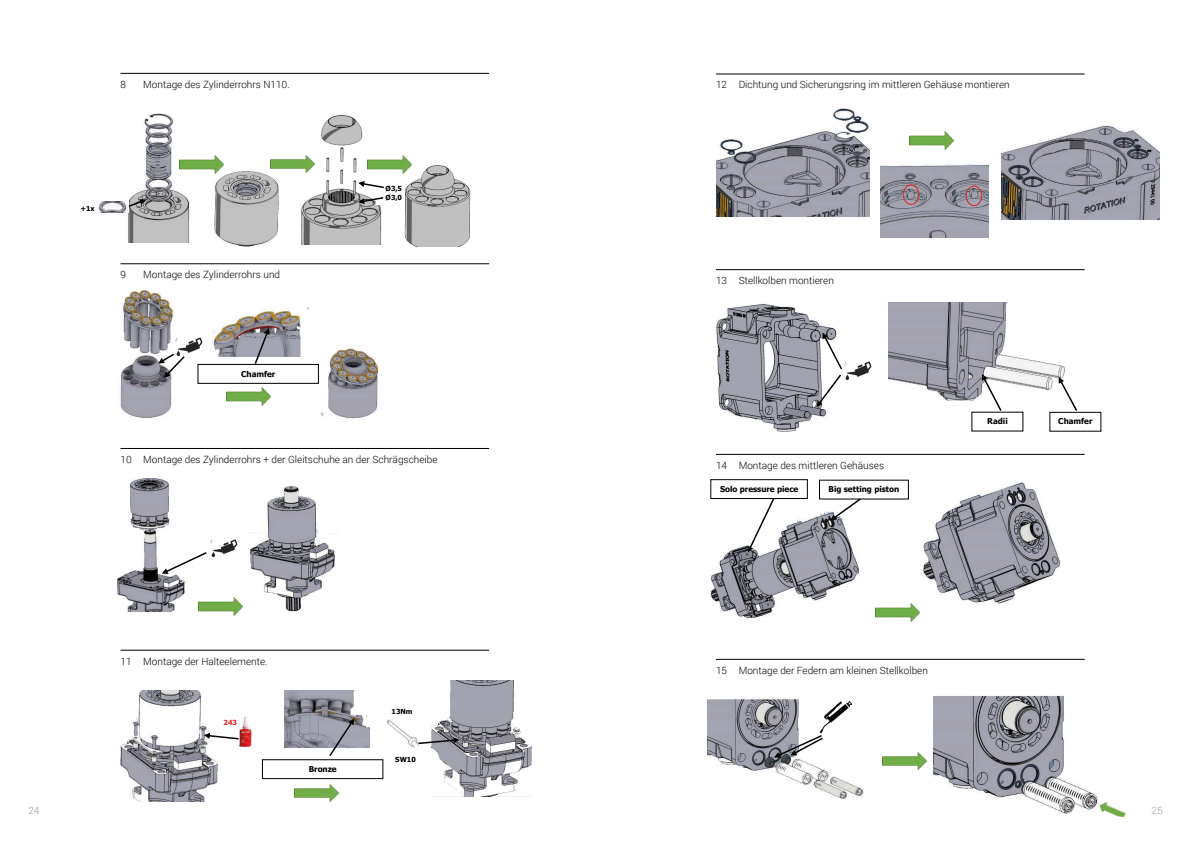
<style>
.page{position:relative;width:1191px;height:842px;background:#fff}
.page>*{position:absolute;margin:0;border:0;box-sizing:border-box;transform-origin:0 0}
.t1{font:300 10px "Roboto";color:#000}
.t2{font:300 10px "Roboto";color:#9d9d9c}
.t3{font:700 8px "Tahoma";color:#000}
.t4{font:700 7px/9.2px "Tahoma";letter-spacing:.005em;color:#000}
.t5{font:700 7px "Tahoma";color:#e52420}
</style>
<div class="page">
<img style="left:716px;top:108px;width:153px;height:108px">
<img style="left:910px;top:131px;width:44px;height:19px">
<img style="left:880px;top:164px;width:108px;height:74px">
<div style="left:902px;top:184px;width:17px;height:21px;border:1px solid #e52420;border-radius:50%"></div>
<div style="left:965px;top:186px;width:17px;height:20px;border:1px solid #e52420;border-radius:50%"></div>
<img style="left:1001px;top:125px;width:158px;height:95px">
<img style="left:431px;top:680px;width:101px;height:116px">
<img style="left:120px;top:691px;width:98px;height:110px">
<img style="left:117px;top:478px;width:68px;height:135px">
<img style="left:318px;top:347px;width:61px;height:72px">
<img style="left:120px;top:290px;width:56px;height:128px">
<img style="left:176px;top:338px;width:27px;height:15px">
<svg style="left:158px;top:352px;width:28px;height:26px"></svg>
<img style="left:212px;top:308px;width:97px;height:48px">
<img style="left:227px;top:387px;width:44px;height:19px">
<div style="left:198px;top:364px;width:121px;height:20px;border:1px solid #000"></div>
<svg style="left:253px;top:328px;width:16px;height:37px"></svg>
<img style="left:198px;top:597px;width:45px;height:19px">
<img style="left:211px;top:539px;width:27px;height:18px">
<svg style="left:162px;top:551px;width:45px;height:23px"></svg>
<img style="left:285px;top:690px;width:84px;height:57px">
<div style="left:262px;top:759px;width:121px;height:20px;border:1px solid #000"></div>
<svg style="left:328px;top:719px;width:26px;height:37px"></svg>
<img style="left:294px;top:784px;width:45px;height:18px">
<div style="left:215px;top:714px;width:30px;height:17px;background:#fff"></div>
<img style="left:239px;top:717px;width:12px;height:30px">
<svg style="left:204px;top:733px;width:36px;height:7px"></svg>
<img style="left:387px;top:720px;width:32px;height:27px">
<svg style="left:417px;top:737px;width:42px;height:8px"></svg>
<img style="left:249px;top:486px;width:86px;height:126px">
<img style="left:707px;top:697px;width:157px;height:102px">
<img style="left:876px;top:603px;width:44px;height:19px">
<img style="left:883px;top:752px;width:44px;height:18px">
<img style="left:716px;top:302px;width:121px;height:130px">
<img style="left:844px;top:362px;width:27px;height:18px">
<svg style="left:816px;top:332px;width:26px;height:75px"></svg>
<img style="left:888px;top:302px;width:178px;height:99px">
<svg style="left:982px;top:374px;width:21px;height:39px"></svg>
<svg style="left:1058px;top:377px;width:20px;height:36px"></svg>
<img style="left:711px;top:511px;width:148px;height:107px">
<img style="left:923px;top:482px;width:137px;height:121px">
<svg style="left:830px;top:498px;width:32px;height:22px"></svg>
<div style="left:710px;top:479px;width:97px;height:20px;border:1px solid #000"></div>
<svg style="left:748px;top:497px;width:27px;height:55px"></svg>
<img style="left:819px;top:700px;width:33px;height:33px">
<svg style="left:774px;top:734px;width:50px;height:24px"></svg>
<img style="left:933px;top:695px;width:164px;height:119px">
<img style="left:1095px;top:797px;width:31px;height:20px">
<img style="left:124px;top:113px;width:66px;height:130px">
<img style="left:214px;top:171px;width:65px;height:75px">
<img style="left:179px;top:155px;width:45px;height:19px">
<img style="left:301px;top:115px;width:81px;height:130px">
<div style="left:377px;top:180px;width:34px;height:24px;background:#fff"></div>
<svg style="left:358px;top:181px;width:26px;height:8px"></svg>
<svg style="left:358px;top:196px;width:26px;height:8px"></svg>
<img style="left:404px;top:165px;width:67px;height:81px">
<img style="left:270px;top:154px;width:45px;height:20px">
<img style="left:367px;top:155px;width:45px;height:19px">
<img style="left:98px;top:202px;width:30px;height:10px">
<svg style="left:127px;top:199px;width:19px;height:9px"></svg>
<hr style="left:716px;top:74px;width:368px;height:1px;background:#000">
<hr style="left:716px;top:269px;width:368px;height:1px;background:#000">
<hr style="left:716px;top:454px;width:368px;height:1px;background:#000">
<hr style="left:716px;top:659px;width:368px;height:1px;background:#000">
<hr style="left:120px;top:73px;width:369px;height:1px;background:#000">
<hr style="left:120px;top:263px;width:369px;height:1px;background:#000">
<hr style="left:120px;top:448px;width:369px;height:1px;background:#000">
<hr style="left:120px;top:650px;width:369px;height:1px;background:#000">
<p class="t1" style="left:120px;top:77px;width:7px">8</p>
<p class="t1" style="left:143px;top:77px;width:148px">Montage des Zylinderrohrs N110.</p>
<p class="t4" style="left:80px;top:204px;width:16px">+1x</p>
<p class="t1" style="left:120px;top:268px;width:7px">9</p>
<p class="t1" style="left:143px;top:268px;width:138px">Montage des Zylinderrohrs und</p>
<p class="t4" style="left:385px;top:183px;width:18px">Ø3,5<br>Ø3,0</p>
<p class="t3" style="left:241px;top:368px;width:36px">Chamfer</p>
<p class="t1" style="left:120px;top:452px;width:318px">10 Montage des Zylinderrohrs + der Gleitschuhe an der Schrägscheibe</p>
<p class="t1" style="left:120px;top:654px;width:149px">11 Montage der Halteelemente.</p>
<p class="t5" style="left:224px;top:717px;width:15px">243</p>
<p class="t3" style="left:309px;top:763px;width:30px">Bronze</p>
<p class="t4" style="left:392px;top:706px;width:22px">13Nm</p>
<p class="t4" style="left:395px;top:755px;width:22px">SW10</p>
<p class="t1" style="left:716px;top:78px;width:295px">12 Dichtung und Sicherungsring im mittleren Gehäuse montieren</p>
<p class="t1" style="left:716px;top:274px;width:119px">13 Stellkolben montieren</p>
<p class="t1" style="left:716px;top:458px;width:170px">14 Montage des mittleren Gehäuses</p>
<p class="t3" style="left:720px;top:483px;width:80px">Solo pressure piece</p>
<p class="t3" style="left:828px;top:484px;width:72px">Big setting piston</p>
<p class="t3" style="left:987px;top:416px;width:22px">Radii</p>
<p class="t3" style="left:1058px;top:416px;width:36px">Chamfer</p>
<p class="t1" style="left:716px;top:663px;width:213px">15 Montage der Federn am kleinen Stellkolben</p>
<p class="t2" style="left:28px;top:803px;width:13px">24</p>
<p class="t2" style="left:1151px;top:803px;width:13px">25</p>
</div>
